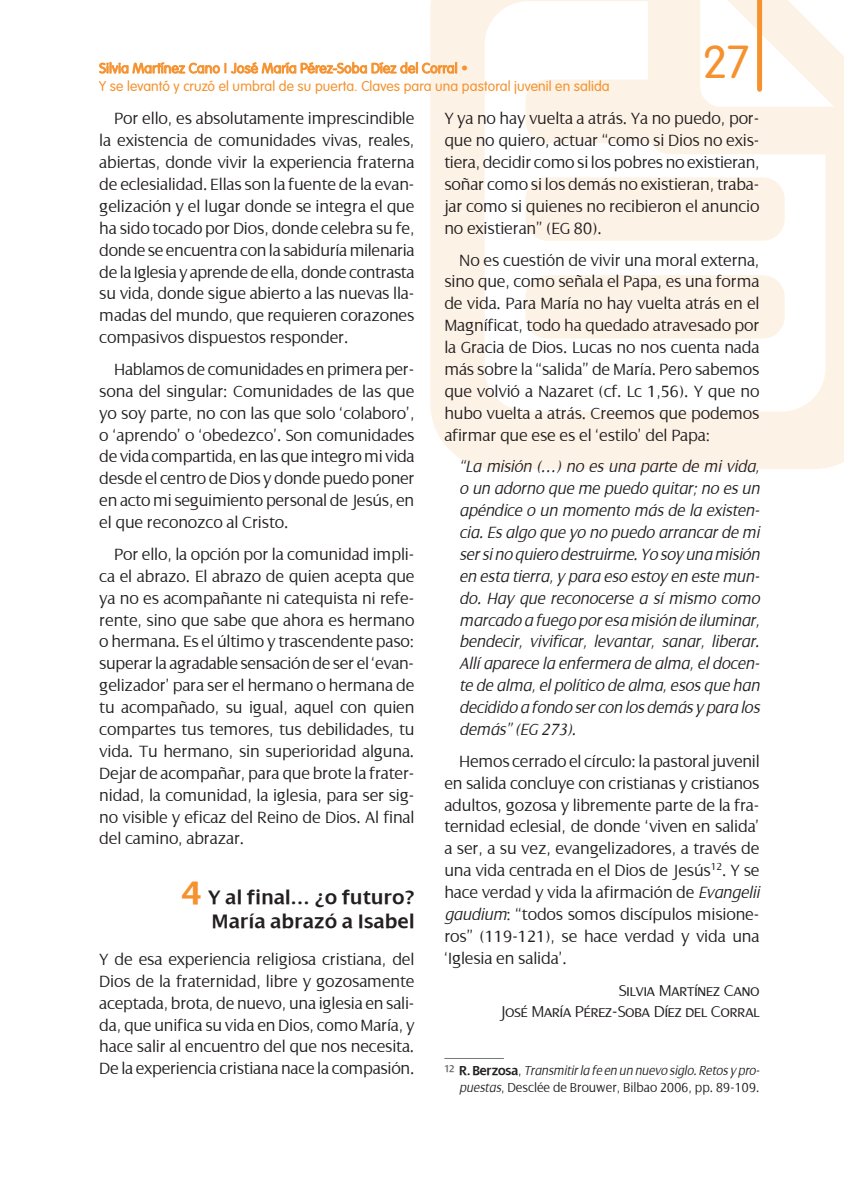
<style>
.page{position:relative;width:844px;height:1191px;background:#fff}
.page>*{position:absolute;margin:0;border:0;box-sizing:border-box;transform-origin:0 0}
.t1{font:300 45.5px "VAG Rounded Std";color:#f5922e}
.t2{font:600 21px/24.5px "Dialog";letter-spacing:.02em;color:#231f20;text-align:right}
.t3{font:300 17.5px/21.9px "Dialog";letter-spacing:-.01em;color:#231f20;text-align:justify}
.t4{font:italic 300 17.5px/21.9px "Dialog";letter-spacing:-.015em;color:#231f20;text-align:justify}
.t5{font:16.97px/21.9px "Dialog Light Small Caps";letter-spacing:-.01em;color:#231f20;text-align:right}
.t6{font:300 14px "VAG Rounded Std";letter-spacing:.01em;color:#f5922e}
.t7{font:italic 300 14px/16.6px "Dialog";letter-spacing:-.01em;color:#231f20;text-align:right;scale:.95 1}
.s1{font-family:"Dialog";font-weight:600;font-size:15.75px}
.s2{font-weight:700;font-size:35px;color:#f5922e}
.s3{font-style:italic}
.s4{font-weight:600;font-style:normal}
.s5{font-style:normal}
</style>
<div class="page">
<svg style="left:430px;top:0;width:413px;height:469px"></svg>
<div style="left:525px;top:275px;width:259px;height:63px;background:#fdf2e6;border-radius:22px"></div>
<div style="left:525px;top:177px;width:259px;height:64px;background:#fdf2e6;border-radius:22px"></div>
<hr style="left:444px;top:1058px;width:60px;height:1px;background:#76787b">
<svg style="left:756px;top:0;width:5px;height:89px"></svg>
<svg style="left:99px;top:61px;width:121px;height:13px"></svg>
<svg style="left:231px;top:60px;width:226px;height:16px"></svg>
<p class="t6" style="left:99px;top:60px;width:370px">Silvia Martínez Cano <span class="s1">I</span> José María Pérez-Soba Díez del Corral •</p>
<p class="t6" style="left:99px;top:78px;width:512px">Y se levantó y cruzó el umbral de su puerta. Claves para una pastoral juvenil en salida</p>
<h1 class="t1" style="left:702px;top:36px;width:48px">27</h1>
<p class="t3" style="left:99px;top:108px;width:317px;text-indent:15px">Por ello, es absolutamente imprescindible la existencia de comunidades vivas, reales, abiertas, donde vivir la experiencia fraterna de eclesialidad. Ellas son la fuente de la evan&shy;gelización y el lugar donde se integra el que ha sido tocado por Dios, donde celebra su fe, donde se encuentra con la sabiduría milenaria de la Iglesia y aprende de ella, donde contrasta su vida, donde sigue abierto a las nuevas lla&shy;madas del mundo, que requieren corazones compasivos dispuestos responder.</p>
<p class="t3" style="left:99px;top:358px;width:317px;text-indent:15px">Hablamos de comunidades en primera per&shy;sona del singular: Comunidades de las que yo soy parte, no con las que solo ‘colaboro’, o ‘aprendo’ o ‘obedezco’. Son comunidades de vida compartida, en las que integro mi vida desde el centro de Dios y donde puedo poner en acto mi seguimiento personal de Jesús, en el que reconozco al Cristo.</p>
<p class="t3" style="left:99px;top:543px;width:317px;text-indent:15px">Por ello, la opción por la comunidad impli&shy;ca el abrazo. El abrazo de quien acepta que ya no es acompañante ni catequista ni refe&shy;rente, sino que sabe que ahora es hermano o hermana. Es el último y trascendente paso: superar la agradable sensación de ser el ‘evan&shy;gelizador’ para ser el hermano o hermana de tu acompañado, su igual, aquel con quien compartes tus temores, tus debilidades, tu vida. Tu hermano, sin superioridad alguna.<br>Dejar de acompañar, para que brote la frater&shy;nidad, la comunidad, la iglesia, para ser sig&shy;no visible y eficaz del Reino de Dios. Al final del camino, abrazar.</p>
<p class="t2" style="left:182px;top:884px;width:233px"><span class="s2">4</span> Y al final… ¿o futuro?<br>María abrazó a Isabel</p>
<p class="t3" style="left:99px;top:948px;width:317px">Y de esa experiencia religiosa cristiana, del Dios de la fraternidad, libre y gozosamente aceptada, brota, de nuevo, una iglesia en sali&shy;da, que unifica su vida en Dios, como María, y hace salir al encuentro del que nos necesita.<br>De la experiencia cristiana nace la compasión.</p>
<p class="t3" style="left:444px;top:108px;width:317px">Y ya no hay vuelta a atrás. Ya no puedo, por&shy;que no quiero, actuar “como si Dios no exis&shy;tiera, decidir como si los pobres no existieran, soñar como si los demás no existieran, traba&shy;jar como si quienes no recibieron el anuncio no existieran” (EG 80).</p>
<p class="t3" style="left:444px;top:249px;width:317px;text-indent:15px">No es cuestión de vivir una moral externa, sino que, como señala el Papa, es una forma de vida. Para María no hay vuelta atrás en el Magníficat, todo ha quedado atravesado por la Gracia de Dios. Lucas no nos cuenta nada más sobre la “salida” de María. Pero sabemos que volvió a Nazaret (cf. Lc 1,56). Y que no hubo vuelta a atrás. Creemos que podemos afirmar que ese es el ‘estilo’ del Papa:</p>
<p class="t4" style="left:459px;top:456px;width:302px">“La misión (…) no es una parte de mi vida, o un adorno que me puedo quitar; no es un apéndice o un momento más de la existen&shy;cia. Es algo que yo no puedo arrancar de mi ser si no quiero destruirme. Yo soy una misión en esta tierra, y para eso estoy en este mun&shy;do. Hay que reconocerse a sí mismo como marcado a fuego por esa misión de iluminar, bendecir, vivificar, levantar, sanar, liberar.<br>Allí aparece la enfermera de alma, el docen&shy;te de alma, el político de alma, esos que han decidido a fondo ser con los demás y para los demás” (EG 273).</p>
<p class="t3" style="left:444px;top:750px;width:317px;text-indent:15px">Hemos cerrado el círculo: la pastoral juvenil en salida concluye con cristianas y cristianos adultos, gozosa y libremente parte de la fra&shy;ternidad eclesial, de donde ‘viven en salida’ a ser, a su vez, evangelizadores, a través de una vida centrada en el Dios de Jesús<sup>12</sup>. Y se hace verdad y vida la afirmación de <span class="s3">Evangelii gaudium</span>: “todos somos discípulos misione&shy;ros” (119-121), se hace verdad y vida una ‘Iglesia en salida’.</p>
<p class="t5" style="left:499px;top:979px;width:262px">Silvia Martínez Cano<br>José María Pérez-Soba Díez del Corral</p>
<p class="t7" style="left:444px;top:1062px;width:333px"><sup>12</sup> <span class="s4">R. Berzosa</span><span class="s5">,</span> Transmitir la fe en un nuevo siglo. Retos y pro&shy;puestas<span class="s5">, Desclée de Brouwer, Bilbao 2006, pp. 89-109.</span></p>
</div>
